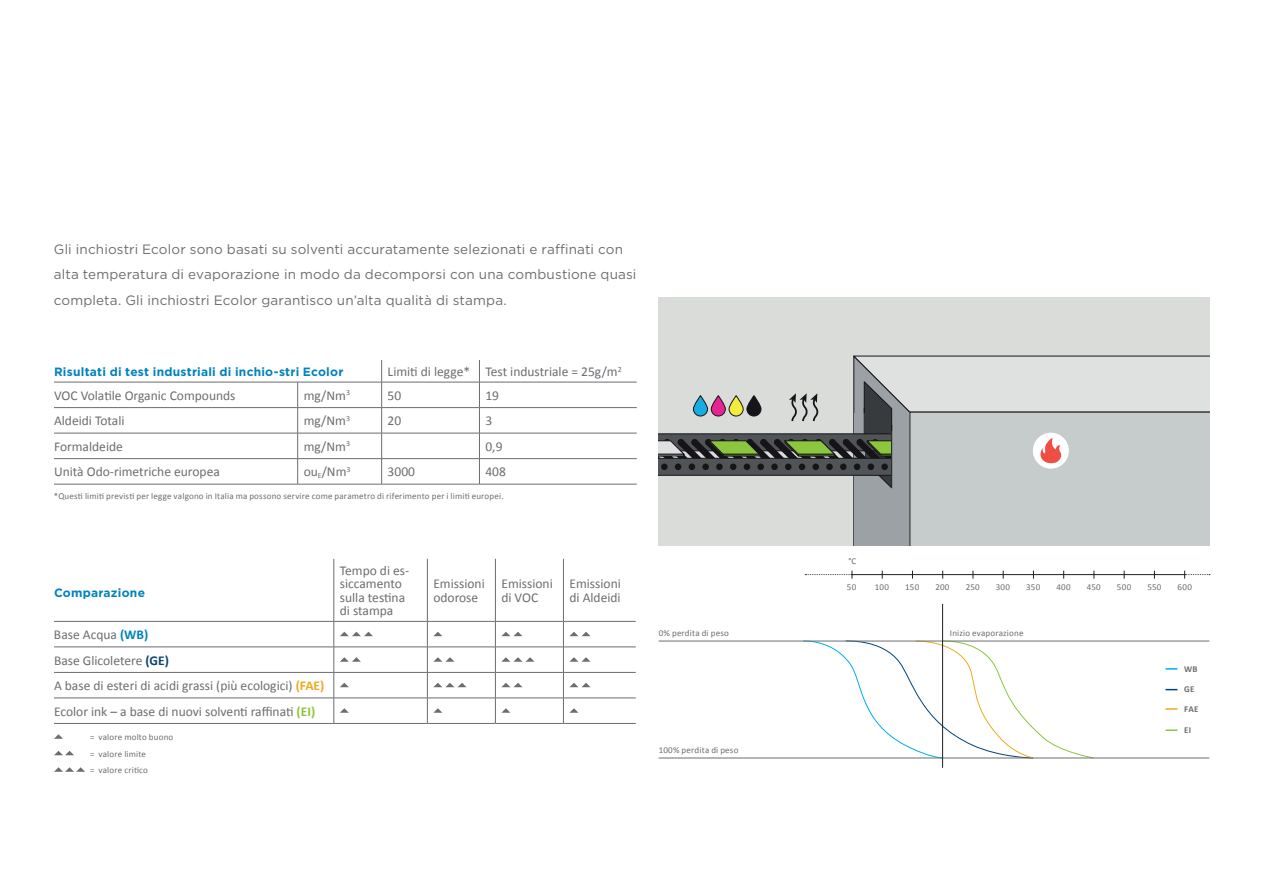
<style>
.page{position:relative;width:1263px;height:893px;background:#fff}
.page>*{position:absolute;margin:0;border:0;box-sizing:border-box;transform-origin:0 0}
.t1{font:13.5px/13.5px "Calibri";color:#6c6d70}
.t2{font:13.5px/25.5px "Gotham";letter-spacing:.01em;color:#6c6d70}
.t3{font:700 12px "Gotham";letter-spacing:.02em;color:#0082bd}
.t4{font:9px/16.5px "Calibri";letter-spacing:.02em;color:#6c6d70}
.t5{font:700 9px/19.4px "Calibri";letter-spacing:.02em;color:#6c6d70}
.s1{font-weight:700;color:#0082bd}
.s2{font-weight:700;color:#0c426f}
.s3{font-weight:700;color:#ecab1f}
.s4{font-weight:700;color:#8bc63e}
</style>
<div class="page">
<svg style="left:802px;top:639px;width:292px;height:119px"></svg>
<div style="left:659px;top:298px;width:550px;height:248px;background:#dadcda"></div>
<svg style="left:659px;top:355px;width:550px;height:191px"></svg>
<hr style="left:334px;top:559px;width:1px;height:62px;background:#6c6d70">
<hr style="left:427px;top:559px;width:1px;height:62px;background:#6c6d70">
<hr style="left:495px;top:559px;width:1px;height:62px;background:#6c6d70">
<hr style="left:563px;top:559px;width:1px;height:62px;background:#6c6d70">
<hr style="left:54px;top:621px;width:280px;height:1px;background:#6c6d70">
<hr style="left:334px;top:621px;width:93px;height:1px;background:#6c6d70">
<hr style="left:427px;top:621px;width:68px;height:1px;background:#6c6d70">
<hr style="left:495px;top:621px;width:68px;height:1px;background:#6c6d70">
<hr style="left:563px;top:621px;width:73px;height:1px;background:#6c6d70">
<hr style="left:54px;top:647px;width:280px;height:1px;background:#6c6d70">
<hr style="left:334px;top:647px;width:93px;height:1px;background:#6c6d70">
<hr style="left:427px;top:647px;width:68px;height:1px;background:#6c6d70">
<hr style="left:495px;top:647px;width:68px;height:1px;background:#6c6d70">
<hr style="left:563px;top:647px;width:73px;height:1px;background:#6c6d70">
<hr style="left:54px;top:672px;width:280px;height:1px;background:#6c6d70">
<hr style="left:334px;top:672px;width:93px;height:1px;background:#6c6d70">
<hr style="left:427px;top:672px;width:68px;height:1px;background:#6c6d70">
<hr style="left:495px;top:672px;width:68px;height:1px;background:#6c6d70">
<hr style="left:563px;top:672px;width:73px;height:1px;background:#6c6d70">
<hr style="left:54px;top:698px;width:280px;height:1px;background:#6c6d70">
<hr style="left:334px;top:698px;width:93px;height:1px;background:#6c6d70">
<hr style="left:427px;top:698px;width:68px;height:1px;background:#6c6d70">
<hr style="left:495px;top:698px;width:68px;height:1px;background:#6c6d70">
<hr style="left:563px;top:698px;width:73px;height:1px;background:#6c6d70">
<hr style="left:54px;top:723px;width:280px;height:1px;background:#6c6d70">
<hr style="left:334px;top:723px;width:93px;height:1px;background:#6c6d70">
<hr style="left:427px;top:723px;width:68px;height:1px;background:#6c6d70">
<hr style="left:495px;top:723px;width:68px;height:1px;background:#6c6d70">
<hr style="left:563px;top:723px;width:73px;height:1px;background:#6c6d70">
<svg style="left:334px;top:622px;width:39px;height:101px"></svg>
<svg style="left:427px;top:622px;width:39px;height:101px"></svg>
<svg style="left:495px;top:622px;width:40px;height:101px"></svg>
<svg style="left:563px;top:622px;width:27px;height:101px"></svg>
<hr style="left:54px;top:382px;width:244px;height:1px;background:#6c6d70">
<hr style="left:298px;top:382px;width:84px;height:1px;background:#6c6d70">
<hr style="left:382px;top:382px;width:97px;height:1px;background:#6c6d70">
<hr style="left:479px;top:382px;width:158px;height:1px;background:#6c6d70">
<hr style="left:54px;top:407px;width:244px;height:1px;background:#6c6d70">
<hr style="left:298px;top:407px;width:84px;height:1px;background:#6c6d70">
<hr style="left:382px;top:407px;width:97px;height:1px;background:#6c6d70">
<hr style="left:479px;top:407px;width:158px;height:1px;background:#6c6d70">
<hr style="left:54px;top:433px;width:244px;height:1px;background:#6c6d70">
<hr style="left:298px;top:433px;width:84px;height:1px;background:#6c6d70">
<hr style="left:382px;top:433px;width:97px;height:1px;background:#6c6d70">
<hr style="left:479px;top:433px;width:158px;height:1px;background:#6c6d70">
<hr style="left:54px;top:458px;width:244px;height:1px;background:#6c6d70">
<hr style="left:298px;top:458px;width:84px;height:1px;background:#6c6d70">
<svg style="left:297px;top:382px;width:1px;height:102px"></svg>
<hr style="left:382px;top:458px;width:97px;height:1px;background:#6c6d70">
<svg style="left:381px;top:360px;width:1px;height:124px"></svg>
<hr style="left:479px;top:458px;width:158px;height:1px;background:#6c6d70">
<svg style="left:479px;top:360px;width:1px;height:124px"></svg>
<hr style="left:54px;top:484px;width:244px;height:1px;background:#6c6d70">
<hr style="left:298px;top:484px;width:84px;height:1px;background:#6c6d70">
<hr style="left:382px;top:484px;width:97px;height:1px;background:#6c6d70">
<hr style="left:479px;top:484px;width:158px;height:1px;background:#6c6d70">
<hr style="left:851px;top:574px;width:334px;height:1px;background:#231f20">
<hr style="left:659px;top:641px;width:550px;height:1px;background:#6c6d70">
<hr style="left:659px;top:758px;width:550px;height:1px;background:#6c6d70">
<svg style="left:805px;top:571px;width:47px;height:8px"></svg>
<svg style="left:1184px;top:571px;width:26px;height:8px"></svg>
<hr style="left:942px;top:604px;width:1px;height:164px;background:#231f20">
<svg style="left:1165px;top:668px;width:12px;height:2px"></svg>
<svg style="left:1165px;top:689px;width:12px;height:1px"></svg>
<svg style="left:1165px;top:708px;width:12px;height:2px"></svg>
<svg style="left:1165px;top:729px;width:12px;height:2px"></svg>
<svg style="left:54px;top:734px;width:9px;height:5px"></svg>
<svg style="left:54px;top:751px;width:20px;height:4px"></svg>
<svg style="left:54px;top:767px;width:31px;height:5px"></svg>
<p class="t2" style="left:54px;top:236px;width:584px">Gli inchiostri Ecolor sono basati su solventi accuratamente selezionati e raffinati con alta temperatura di evaporazione in modo da decomporsi con una combustione quasi completa. Gli inchiostri Ecolor garantisco un’alta qualità di stampa.</p>
<p class="t3" style="left:54px;top:363px;width:291px">Risultati di test industriali di inchio-stri Ecolor</p>
<p class="t1" style="left:388px;top:365px;width:236px">Limiti di legge* Test industriale = 25g/m<sup>2</sup></p>
<p class="t1" style="left:54px;top:389px;width:183px">VOC Volatile Organic Compounds</p>
<p class="t1" style="left:304px;top:389px;width:48px">mg/Nm<sup>3</sup></p>
<p class="t1" style="left:388px;top:389px;width:15px">50</p>
<p class="t1" style="left:485px;top:389px;width:15px">19</p>
<p class="t1" style="left:54px;top:414px;width:72px">Aldeidi Totali</p>
<p class="t1" style="left:304px;top:414px;width:48px">mg/Nm<sup>3</sup></p>
<p class="t1" style="left:388px;top:414px;width:15px">20</p>
<p class="t1" style="left:485px;top:414px;width:8px">3</p>
<p class="t1" style="left:54px;top:440px;width:70px">Formaldeide</p>
<p class="t1" style="left:304px;top:440px;width:48px">mg/Nm<sup>3</sup></p>
<p class="t1" style="left:485px;top:440px;width:19px">0,9</p>
<p class="t1" style="left:54px;top:465px;width:167px">Unità Odo-rimetriche europea</p>
<p class="t1" style="left:304px;top:465px;width:48px">ou<sub>E</sub>/Nm<sup>3</sup></p>
<p class="t1" style="left:388px;top:465px;width:29px">3000</p>
<p class="t1" style="left:485px;top:465px;width:22px">408</p>
<p class="t4" style="left:54px;top:488px;width:451px">*Questi limiti previsti per legge valgono in Italia ma possono servire come parametro di riferimento per i limiti europei.</p>
<p class="t3" style="left:54px;top:585px;width:93px">Comparazione</p>
<p class="t1" style="left:54px;top:622px;width:272px;line-height:25.5px">Base Acqua <span class="s1">(WB)<br></span>Base Glicoletere <span class="s2">(GE)<br></span>A base di esteri di acidi grassi (più ecologici) <span class="s3">(FAE)<br></span>Ecolor ink – a base di nuovi solventi raffinati <span class="s4">(EI)</span></p>
<p class="t4" style="left:90px;top:729px;width:85px">= valore molto buono = valore limite<br>= valore critico</p>
<p class="t1" style="left:340px;top:564px;width:71px">Tempo di es&shy;siccamento sulla testina di stampa</p>
<p class="t1" style="left:433px;top:577px;width:53px">Emissioni odorose</p>
<p class="t1" style="left:501px;top:577px;width:53px">Emissioni di VOC</p>
<p class="t1" style="left:569px;top:577px;width:53px">Emissioni di Aldeidi</p>
<p class="t4" style="left:848px;top:553px;width:9px">°C</p>
<p class="t4" style="left:847px;top:578px;width:11px">50</p>
<p class="t4" style="left:875px;top:578px;width:16px">100</p>
<p class="t4" style="left:905px;top:578px;width:16px">150</p>
<p class="t4" style="left:935px;top:578px;width:16px">200</p>
<p class="t4" style="left:966px;top:578px;width:16px">250</p>
<p class="t4" style="left:996px;top:578px;width:16px">300</p>
<p class="t4" style="left:1026px;top:578px;width:16px">350</p>
<p class="t4" style="left:1056px;top:578px;width:16px">400</p>
<p class="t4" style="left:1087px;top:578px;width:16px">450</p>
<p class="t4" style="left:1117px;top:578px;width:16px">500</p>
<p class="t4" style="left:1147px;top:578px;width:16px">550</p>
<p class="t4" style="left:1177px;top:578px;width:16px">600</p>
<p class="t4" style="left:659px;top:625px;width:72px">0% perdita di peso</p>
<p class="t4" style="left:950px;top:625px;width:75px">Inizio evaporazione</p>
<p class="t4" style="left:659px;top:742px;width:81px">100% perdita di peso</p>
<p class="t5" style="left:1184px;top:659px;width:15px">WB</p>
<p class="t5" style="left:1184px;top:680px;width:16px">GE<br>FAE</p>
<p class="t5" style="left:1184px;top:720px;width:8px">EI</p>
</div>
